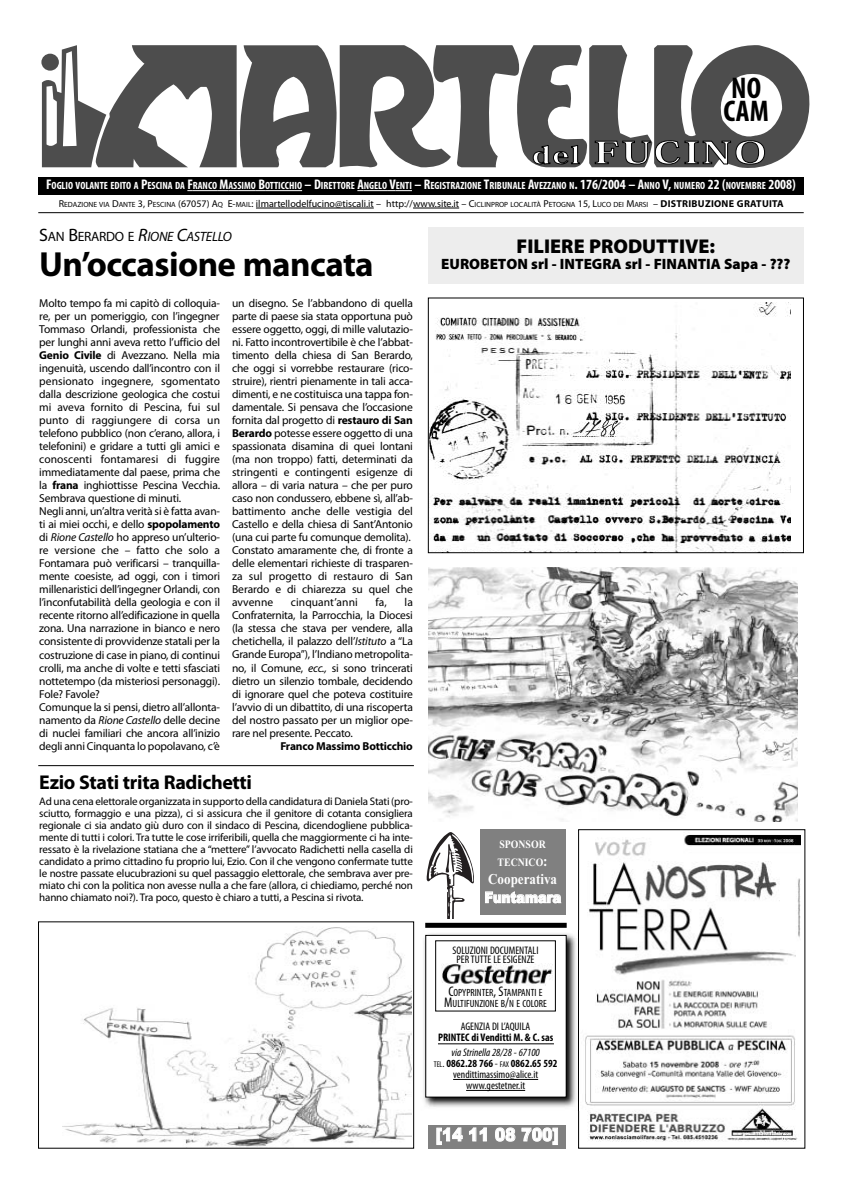
<style>
.page{position:relative;width:842px;height:1191px;background:#fff}
.page>*{position:absolute;margin:0;border:0;box-sizing:border-box;transform-origin:0 0}
.t1{font:700 35px "Myriad Pro";letter-spacing:-.015em;color:#000}
.t2{font:700 condensed 30px/23px "Myriad Pro";color:#000}
.t3{font:700 20px "Myriad Pro";letter-spacing:-.015em;color:#000}
.t4{font:900 20px "Myriad Pro";color:#000}
.t5{font:900 17.9px "Arial";letter-spacing:.01em;color:#fff;scale:.87 1}
.t6{font:900 15px "Myriad Pro";color:#000}
.t7{font:700 15px "Times New Roman";color:#fff;scale:.87 1}
.t8{font:900 15px "Arial";color:#fff;scale:.87 1}
.t9{font:italic 13.5px "Myriad Pro";letter-spacing:-.02em;color:#000}
.t10{font:11.5px/13px "Myriad Pro";letter-spacing:-.015em;color:#000}
.t11{font:700 11.5px "Myriad Pro";letter-spacing:-.015em;color:#000}
.t12{font:11.5px "Myriad Pro";letter-spacing:.005em;color:#000}
.t13{font:700 11.3px/18px "Times New Roman";color:#fff;scale:.87 1}
.t14{font:11px/12px "Myriad Pro";letter-spacing:-.015em;color:#000;text-align:justify}
.t15{font:condensed 11px/11px "Myriad Pro";color:#000;text-align:center}
.t16{font:700 condensed 11px "Myriad Pro";color:#000}
.t17{font:700 condensed 10.5px "Myriad Pro";color:#fff}
.t18{font:condensed 10.5px/11px "Myriad Pro";color:#000;text-align:center}
.t19{font:10px "Myriad Pro";color:#000}
.s1{font-size:14px}
.s2{font-style:normal;font-size:18px}
.s3{font-style:normal}
.s4{font-size:18px}
.s5{font-size:7.5px}
.s6{font-weight:700}
.s7{font-style:italic}
.s8{font-size:15px}
.s9{font-size:8.2px}
</style>
<div class="page">
<svg style="left:42px;top:45px;width:768px;height:123px"></svg>
<hr style="left:38px;top:212px;width:766px;height:1px;background:#000">
<hr style="left:256px;top:208px;width:118px;height:1px;background:#000">
<hr style="left:413px;top:208px;width:46px;height:1px;background:#000">
<div style="left:38px;top:177px;width:766px;height:17px;background:#000"></div>
<svg style="left:187px;top:190px;width:78px;height:1px"></svg>
<hr style="left:265px;top:190px;width:37px;height:1px;background:#fff">
<svg style="left:357px;top:190px;width:55px;height:1px"></svg>
<svg style="left:426px;top:832px;width:48px;height:87px"></svg>
<img style="left:63px;top:927px;width:348px;height:219px">
<div style="left:38px;top:921px;width:376px;height:227px;border:1px solid #000"></div>
<img style="left:585px;top:835px;width:215px;height:307px">
<div style="left:578px;top:829px;width:227px;height:319px;border:1px solid #000"></div>
<hr style="left:38px;top:765px;width:376px;height:1px;background:#000">
<img style="left:430px;top:302px;width:360px;height:249px">
<div style="left:428px;top:298px;width:376px;height:255px;border:1px solid #000"></div>
<img style="left:428px;top:567px;width:370px;height:255px">
<svg style="left:425px;top:927px;width:142px;height:1px"></svg>
<div style="left:425px;top:922px;width:142px;height:5px;background:#000"></div>
<img style="left:423px;top:933px;width:153px;height:174px">
<img style="left:578px;top:930px;width:2px;height:180px">
<div style="left:426px;top:936px;width:140px;height:160px;background:#fff"></div>
<div style="left:425px;top:935px;width:142px;height:162px;border:1px solid #000"></div>
<img style="left:442px;top:964px;width:110px;height:21px">
<div style="left:435px;top:940px;width:121px;height:71px;border:1px solid #000"></div>
<hr style="left:453px;top:1079px;width:85px;height:1px;background:#000">
<hr style="left:466px;top:1090px;width:59px;height:1px;background:#000">
<hr style="left:438px;top:1043px;width:116px;height:1px;background:#000">
<div style="left:428px;top:1125px;width:138px;height:23px;background:#808080"></div>
<div style="left:480px;top:829px;width:85px;height:85px;background:#808080"></div>
<div style="left:428px;top:227px;width:376px;height:56px;background:#ededed"></div>
<h2 class="t2" style="left:724px;top:79px;width:47px">NO<br>CAM</h2>
<p class="t17" style="left:46px;top:182px;width:751px"><span class="s1">F</span>OGLIO VOLANTE EDITO A <span class="s1">P</span>ESCINA DA <span class="s1">F</span>RANCO <span class="s1">M</span>ASSIMO <span class="s1">B</span>OTTICCHIO <span class="s1">– D</span>IRETTORE <span class="s1">A</span>NGELO <span class="s1">V</span>ENTI <span class="s1">– R</span>EGISTRAZIONE <span class="s1">T</span>RIBUNALE <span class="s1">A</span>VEZZANO N<span class="s1">. 176/2004 – A</span>NNO <span class="s1">V,</span> NUMERO <span class="s1">22 (</span>NOVEMBRE <span class="s1">2008)</span></p>
<p class="t9" style="left:39px;top:232px;width:194px"><span class="s2">S</span><span class="s3">AN</span> <span class="s2">B</span><span class="s3">ERARDO E</span> <span class="s4">R</span>IONE <span class="s4">C</span>ASTELLO</p>
<h1 class="t1" style="left:39px;top:251px;width:336px">Un’occasione mancata</h1>
<p class="t19" style="left:59px;top:200px;width:726px">R<span class="s5">EDAZIONE VIA</span> D<span class="s5">ANTE</span> 3, P<span class="s5">ESCINA</span> (67057) A<span class="s5">Q</span> E-<span class="s5">MAIL</span>: ilmartellodelfucino@tiscali.it – http://www.site.it – C<span class="s5">ICLINPROP LOCALITÀ</span> P<span class="s5">ETOGNA</span> 15, L<span class="s5">UCO DEI</span> M<span class="s5">ARSI</span> – <span class="s6">DISTRIBUZIONE GRATUITA</span></p>
<h3 class="t4" style="left:517px;top:239px;width:200px">FILIERE PRODUTTIVE:</h3>
<h3 class="t6" style="left:441px;top:258px;width:351px">EUROBETON srl - INTEGRA srl - FINANTIA Sapa - ???</h3>
<p class="t10" style="left:39px;top:298px;width:182px">Molto tempo fa mi capitò di colloquia&shy;re, per un pomeriggio, con l’ingegner Tommaso Orlandi, professionista che per lunghi anni aveva retto l’ufficio del <span class="s6">Genio Civile</span> di Avezzano. Nella mia ingenuità, uscendo dall’incontro con il pensionato ingegnere, sgomentato dalla descrizione geologica che costui mi aveva fornito di Pescina, fui sul punto di raggiungere di corsa un telefono pubblico (non c’erano, allora, i telefonini) e gridare a tutti gli amici e conoscenti fontamaresi di fuggire immediatamente dal paese, prima che la <span class="s6">frana</span> inghiottisse Pescina Vecchia.<br>Sembrava questione di minuti.<br>Negli anni, un’altra verità si è fatta avan&shy;ti ai miei occhi, e dello <span class="s6">spopolamento </span>di <span class="s7">Rione Castello</span> ho appreso un’ulterio&shy;re versione che – fatto che solo a Fontamara può verificarsi – tranquilla&shy;mente coesiste, ad oggi, con i timori millenaristici dell’ingegner Orlandi, con l’inconfutabilità della geologia e con il recente ritorno all’edificazione in quella zona. Una narrazione in bianco e nero consistente di provvidenze statali per la costruzione di case in piano, di continui crolli, ma anche di volte e tetti sfasciati nottetempo (da misteriosi personaggi).<br>Fole? Favole?<br>Comunque la si pensi, dietro all’allonta&shy;namento da <span class="s7">Rione Castello</span> delle decine di nuclei familiari che ancora all’inizio degli anni Cinquanta lo popolavano, c’è</p>
<p class="t10" style="left:232px;top:298px;width:182px">un disegno. Se l’abbandono di quella parte di paese sia stata opportuna può essere oggetto, oggi, di mille valutazio&shy;ni. Fatto incontrovertibile è che l’abbat&shy;timento della chiesa di San Berardo, che oggi si vorrebbe restaurare (rico&shy;struire), rientri pienamente in tali acca&shy;dimenti, e ne costituisca una tappa fon&shy;damentale. Si pensava che l’occasione fornita dal progetto di <span class="s6">restauro di San Berardo</span> potesse essere oggetto di una spassionata disamina di quei lontani (ma non troppo) fatti, determinati da stringenti e contingenti esigenze di allora – di varia natura – che per puro caso non condussero, ebbene sì, all’ab&shy;battimento anche delle vestigia del Castello e della chiesa di Sant’Antonio (una cui parte fu comunque demolita).<br>Constato amaramente che, di fronte a delle elementari richieste di trasparen&shy;za sul progetto di restauro di San Berardo e di chiarezza su quel che avvenne</p>
<p class="t12" style="left:291px;top:598px;width:68px">cinquant’anni</p>
<p class="t10" style="left:375px;top:597px;width:13px">fa,</p>
<p class="t10" style="left:232px;top:597px;width:182px;text-align:justify;text-indent:172px">la Confraternita, la Parrocchia, la Diocesi (la stessa che stava per vendere, alla chetichella, il palazzo dell’<span class="s7">Istituto</span> a “La Grande Europa”), l’Indiano metropolita&shy;no, il Comune, <span class="s7">ecc.,</span> si sono trincerati dietro un silenzio tombale, decidendo di ignorare quel che poteva costituire l’avvio di un dibattito, di una riscoperta del nostro passato per un miglior ope&shy;rare nel presente. Peccato.</p>
<p class="t11" style="left:280px;top:741px;width:134px">Franco Massimo Botticchio</p>
<h3 class="t3" style="left:39px;top:774px;width:214px">Ezio Stati trita Radichetti</h3>
<p class="t14" style="left:39px;top:796px;width:375px">Ad una cena elettorale organizzata in supporto della candidatura di Daniela Stati (pro&shy;sciutto, formaggio e una pizza), ci si assicura che il genitore di cotanta consigliera regionale ci sia andato giù duro con il sindaco di Pescina, dicendogliene pubblica&shy;mente di tutti i colori. Tra tutte le cose irriferibili, quella che maggiormente ci ha inte&shy;ressato è la rivelazione statiana che a “mettere” l’avvocato Radichetti nella casella di candidato a primo cittadino fu proprio lui, Ezio. Con il che vengono confermate tutte le nostre passate elucubrazioni su quel passaggio elettorale, che sembrava aver pre&shy;miato chi con la politica non avesse nulla a che fare (allora, ci chiediamo, perché non hanno chiamato noi?). Tra poco, questo è chiaro a tutti, a Pescina si rivota.</p>
<p class="t13" style="left:498px;top:835px;width:59px">SPONSOR<br>TECNICO<span class="s8">:</span></p>
<h3 class="t7" style="left:488px;top:870px;width:81px">Cooperativa</h3>
<h3 class="t8" style="left:484px;top:888px;width:90px">Funtamara</h3>
<p class="t15" style="left:452px;top:946px;width:87px;line-height:9px">SOLUZIONI DOCUMENTALI<br>PER TUTTE LE ESIGENZE</p>
<p class="t18" style="left:444px;top:988px;width:104px"><span class="s1">C</span>OPYPRINTER<span class="s1">, S</span>TAMPANTI E<br><span class="s1">M</span>ULTIFUNZIONE B<span class="s1">/</span>N E COLORE</p>
<p class="t15" style="left:461px;top:1022px;width:71px">AGENZIA DI L’AQUILA</p>
<p class="t16" style="left:438px;top:1033px;width:117px">PRINTEC di Venditti M. &amp; C. sas</p>
<p class="t15" style="left:434px;top:1048px;width:125px"><span class="s7">via Strinella 28/28 - 67100<br></span><span class="s9">TEL</span>. <span class="s6">0862.28 766</span> - <span class="s9">FAX</span> <span class="s6">0862.65 592 </span>vendittimassimo@alice.it www.gestetner.it</p>
<h3 class="t5" style="left:436px;top:1124px;width:143px">[14 11 08 700]</h3>
</div>
